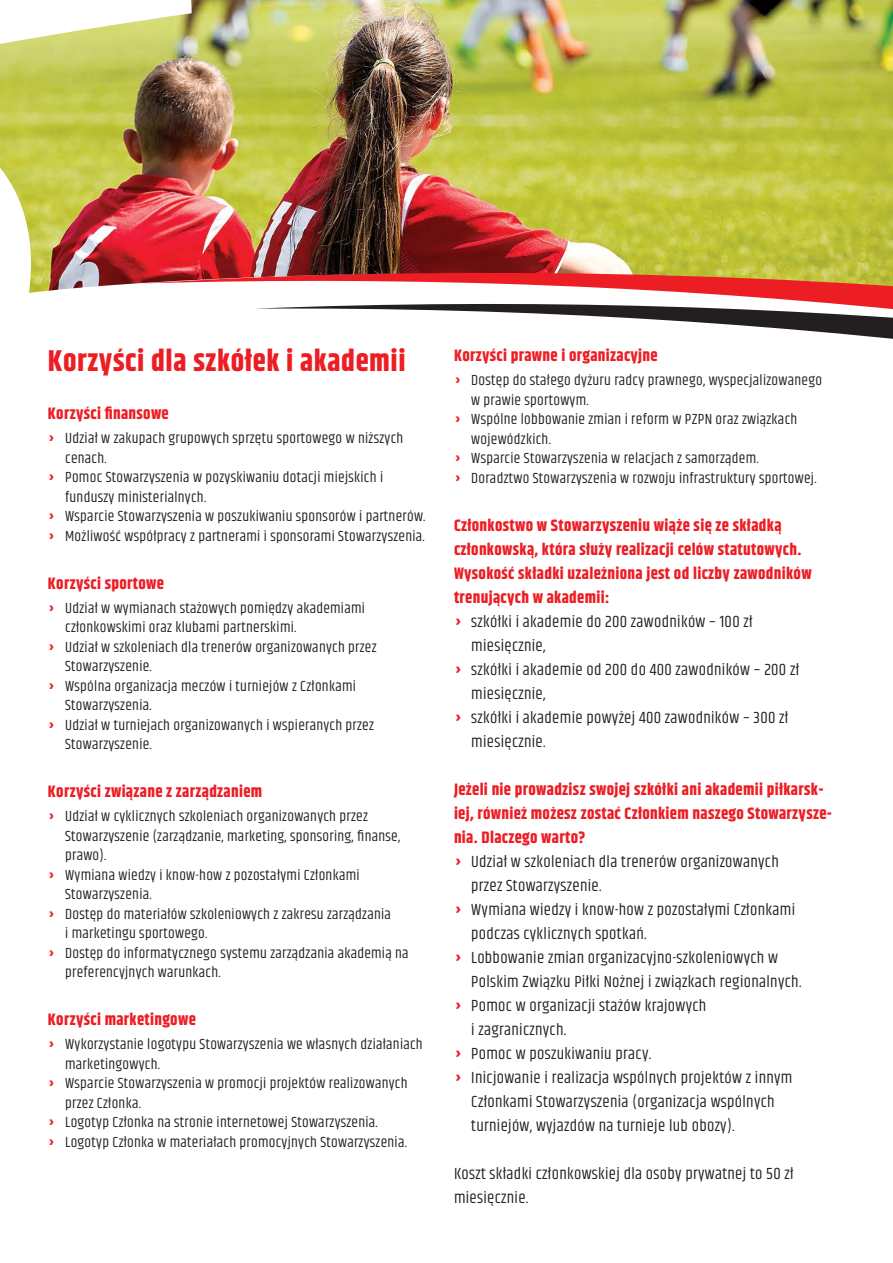
<style>
.page{position:relative;width:893px;height:1263px;background:#fff}
.page>*{position:absolute;margin:0;border:0;box-sizing:border-box;transform-origin:0 0}
.t1{font:700 30px "Khand";letter-spacing:.02em;color:#ed1d24}
.t2{font:16.5px/24px "Khand";letter-spacing:.02em;color:#231f20}
.t3{font:700 16.5px "Khand";letter-spacing:.02em;color:#ed1d24}
.t4{font:15px "Khand";letter-spacing:.02em;color:#231f20}
.s1{font-weight:700;color:#ed1d24}
</style>
<div class="page">
<svg style="left:255px;top:293px;width:638px;height:46px"></svg>
<img style="left:0;top:0;width:893px;height:293px">
<h1 class="t1" style="left:48px;top:340px;width:359px">Korzyści dla szkółek i akademii</h1>
<p class="t3" style="left:48px;top:402px;width:122px">Korzyści finansowe</p>
<p class="t4" style="left:48px;top:429px;width:357px"><span class="s1">›</span> Udział w zakupach grupowych sprzętu sportowego w niższych</p>
<p class="t4" style="left:65px;top:449px;width:43px">cenach.</p>
<p class="t4" style="left:48px;top:468px;width:337px"><span class="s1">›</span> Pomoc Stowarzyszenia w pozyskiwaniu dotacji miejskich i</p>
<p class="t4" style="left:65px;top:488px;width:143px">funduszy ministerialnych.</p>
<p class="t4" style="left:48px;top:507px;width:379px"><span class="s1">›</span> Wsparcie Stowarzyszenia w poszukiwaniu sponsorów i partnerów.</p>
<p class="t4" style="left:48px;top:527px;width:378px"><span class="s1">›</span> Możliwość współpracy z partnerami i sponsorami Stowarzyszenia.</p>
<p class="t3" style="left:48px;top:571px;width:117px">Korzyści sportowe</p>
<p class="t4" style="left:48px;top:599px;width:319px"><span class="s1">›</span> Udział w wymianach stażowych pomiędzy akademiami</p>
<p class="t4" style="left:65px;top:618px;width:233px">członkowskimi oraz klubami partnerskimi.</p>
<p class="t4" style="left:48px;top:638px;width:330px"><span class="s1">›</span> Udział w szkoleniach dla trenerów organizowanych przez</p>
<p class="t4" style="left:65px;top:657px;width:88px">Stowarzyszenie.</p>
<p class="t4" style="left:48px;top:677px;width:309px"><span class="s1">›</span> Wspólna organizacja meczów i turniejów z Członkami</p>
<p class="t4" style="left:65px;top:696px;width:88px">Stowarzyszenia.</p>
<p class="t4" style="left:48px;top:716px;width:328px"><span class="s1">›</span> Udział w turniejach organizowanych i wspieranych przez</p>
<p class="t4" style="left:65px;top:735px;width:88px">Stowarzyszenie.</p>
<p class="t3" style="left:48px;top:780px;width:216px">Korzyści związane z zarządzaniem</p>
<p class="t4" style="left:48px;top:807px;width:321px"><span class="s1">›</span> Udział w cyklicznych szkoleniach organizowanych przez</p>
<p class="t4" style="left:65px;top:827px;width:337px">Stowarzyszenie (zarządzanie, marketing, sponsoring, finanse,</p>
<p class="t4" style="left:65px;top:846px;width:43px">prawo).</p>
<p class="t4" style="left:48px;top:866px;width:313px"><span class="s1">›</span> Wymiana wiedzy i know-how z pozostałymi Członkami</p>
<p class="t4" style="left:65px;top:885px;width:88px">Stowarzyszenia.</p>
<p class="t4" style="left:48px;top:905px;width:344px"><span class="s1">›</span> Dostęp do materiałów szkoleniowych z zakresu zarządzania</p>
<p class="t4" style="left:65px;top:924px;width:144px">i marketingu sportowego.</p>
<p class="t4" style="left:48px;top:944px;width:362px"><span class="s1">›</span> Dostęp do informatycznego systemu zarządzania akademią na</p>
<p class="t4" style="left:65px;top:963px;width:157px">preferencyjnych warunkach.</p>
<p class="t3" style="left:48px;top:1008px;width:149px">Korzyści marketingowe</p>
<p class="t4" style="left:48px;top:1035px;width:376px"><span class="s1">›</span> Wykorzystanie logotypu Stowarzyszenia we własnych działaniach</p>
<p class="t4" style="left:65px;top:1055px;width:96px">marketingowych.</p>
<p class="t4" style="left:48px;top:1074px;width:361px"><span class="s1">›</span> Wsparcie Stowarzyszenia w promocji projektów realizowanych</p>
<p class="t4" style="left:65px;top:1094px;width:77px">przez Członka.</p>
<p class="t4" style="left:48px;top:1113px;width:331px"><span class="s1">›</span> Logotyp Członka na stronie internetowej Stowarzyszenia.</p>
<p class="t4" style="left:48px;top:1133px;width:361px"><span class="s1">›</span> Logotyp Członka w materiałach promocyjnych Stowarzyszenia.</p>
<p class="t3" style="left:454px;top:344px;width:205px">Korzyści prawne i organizacyjne</p>
<p class="t4" style="left:454px;top:371px;width:369px"><span class="s1">›</span> Dostęp do stałego dyżuru radcy prawnego, wyspecjalizowanego</p>
<p class="t4" style="left:471px;top:391px;width:119px">w prawie sportowym.</p>
<p class="t4" style="left:454px;top:410px;width:345px"><span class="s1">›</span> Wspólne lobbowanie zmian i reform w PZPN oraz związkach</p>
<p class="t4" style="left:471px;top:430px;width:81px">wojewódzkich.</p>
<p class="t4" style="left:454px;top:449px;width:306px"><span class="s1">›</span> Wsparcie Stowarzyszenia w relacjach z samorządem.</p>
<p class="t4" style="left:454px;top:469px;width:364px"><span class="s1">›</span> Doradztwo Stowarzyszenia w rozwoju infrastruktury sportowej.</p>
<p class="t3" style="left:454px;top:513px;width:329px">Członkostwo w Stowarzyszeniu wiąże się ze składką</p>
<p class="t3" style="left:454px;top:537px;width:349px">członkowską, która służy realizacji celów statutowych.</p>
<p class="t3" style="left:454px;top:561px;width:359px">Wysokość składki uzależniona jest od liczby zawodników</p>
<p class="t3" style="left:454px;top:585px;width:157px">trenujących w akademii:</p>
<p class="t2" style="left:454px;top:610px;width:300px"><span class="s1">›</span> szkółki i akademie do 200 zawodników – 100 zł</p>
<p class="t2" style="left:471px;top:634px;width:76px">miesięcznie,</p>
<p class="t2" style="left:454px;top:658px;width:347px"><span class="s1">›</span> szkółki i akademie od 200 do 400 zawodników – 200 zł</p>
<p class="t2" style="left:471px;top:682px;width:76px">miesięcznie,</p>
<p class="t2" style="left:454px;top:706px;width:336px"><span class="s1">›</span> szkółki i akademie powyżej 400 zawodników – 300 zł</p>
<p class="t2" style="left:471px;top:730px;width:76px">miesięcznie.</p>
<p class="t3" style="left:454px;top:777px;width:371px">Jeżeli nie prowadzisz swojej szkółki ani akademii piłkarsk-</p>
<p class="t3" style="left:454px;top:801px;width:379px">iej, również możesz zostać Członkiem naszego Stowarzysze-</p>
<p class="t3" style="left:454px;top:825px;width:133px">nia. Dlaczego warto?</p>
<p class="t2" style="left:454px;top:850px;width:326px"><span class="s1">›</span> Udział w szkoleniach dla trenerów organizowanych</p>
<p class="t2" style="left:471px;top:874px;width:132px">przez Stowarzyszenie.</p>
<p class="t2" style="left:454px;top:898px;width:343px"><span class="s1">›</span> Wymiana wiedzy i know-how z pozostałymi Członkami</p>
<p class="t2" style="left:471px;top:922px;width:177px">podczas cyklicznych spotkań.</p>
<p class="t2" style="left:454px;top:946px;width:325px"><span class="s1">›</span> Lobbowanie zmian organizacyjno-szkoleniowych w</p>
<p class="t2" style="left:471px;top:970px;width:332px">Polskim Związku Piłki Nożnej i związkach regionalnych.</p>
<p class="t2" style="left:454px;top:994px;width:254px"><span class="s1">›</span> Pomoc w organizacji stażów krajowych</p>
<p class="t2" style="left:471px;top:1018px;width:97px">i zagranicznych.</p>
<p class="t2" style="left:454px;top:1042px;width:199px"><span class="s1">›</span> Pomoc w poszukiwaniu pracy.</p>
<p class="t2" style="left:454px;top:1066px;width:340px"><span class="s1">›</span> Inicjowanie i realizacja wspólnych projektów z innym</p>
<p class="t2" style="left:471px;top:1090px;width:305px">Członkami Stowarzyszenia (organizacja wspólnych</p>
<p class="t2" style="left:471px;top:1114px;width:265px">turniejów, wyjazdów na turnieje lub obozy).</p>
<p class="t2" style="left:454px;top:1162px;width:341px">Koszt składki członkowskiej dla osoby prywatnej to 50 zł miesięcznie.</p>
</div>
